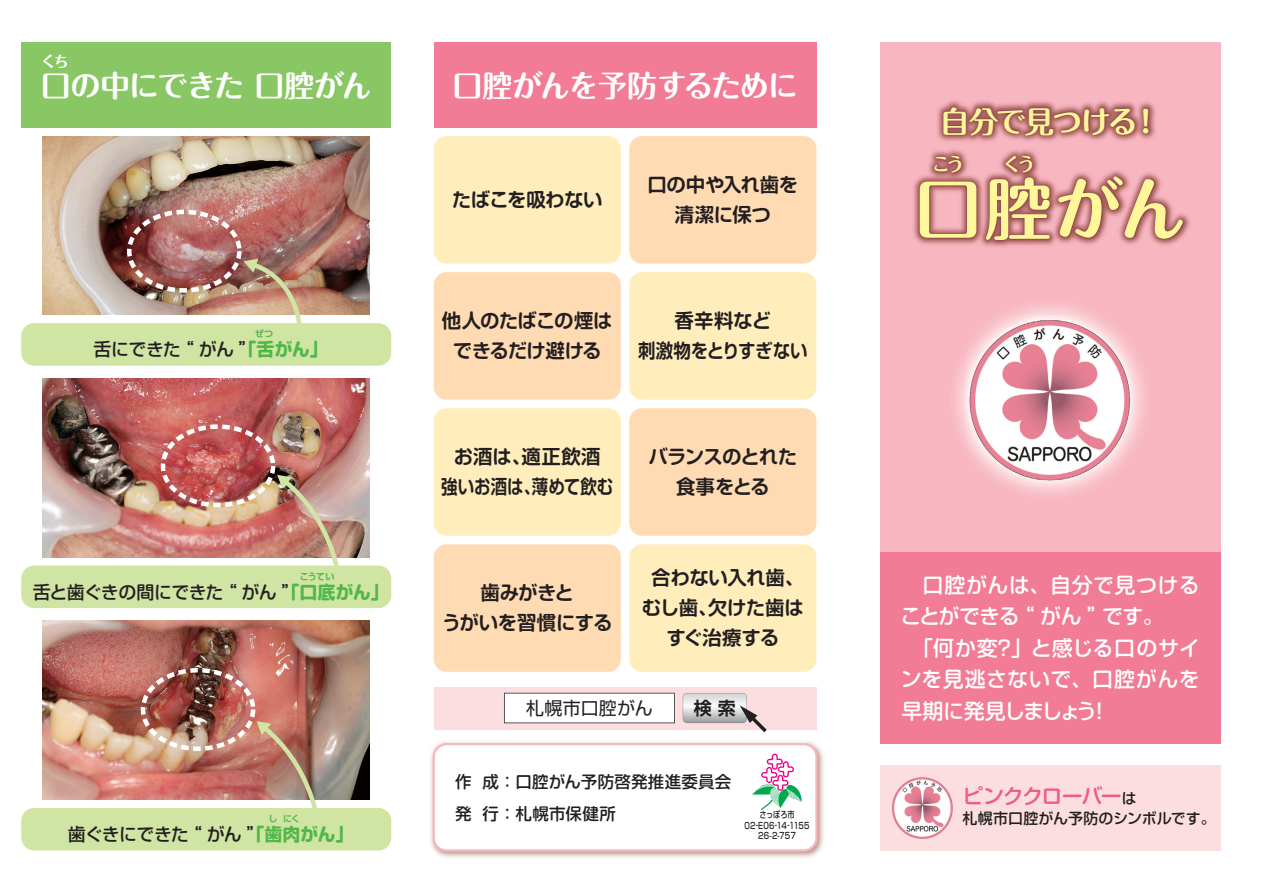
<style>
.page{position:relative;width:1263px;height:893px;background:#fff}
.page>*{position:absolute;margin:0;border:0;box-sizing:border-box;transform-origin:0 0}
.t1{font:67.5px "Maru Fo Pro Bold 90 pv RKSJ H";color:#fff799}
.t2{font:30px "Maru Fo Pro Bold 90 pv RKSJ H";letter-spacing:-.035em;color:#fff}
.t3{font:30px "Maru Fo Pro Bold 90 pv RKSJ H";letter-spacing:-.055em;color:#fff799}
.t4{font:21px "Soft Go Std Medium 90 pv RKSJ H";letter-spacing:.025em;color:#fff}
.t5{font:21px "Soft Go Std Medium 90 pv RKSJ H";letter-spacing:.03em;color:#fff}
.t6{font:21px "Soft Go Std Medium 90 pv RKSJ H";letter-spacing:-.05em;color:#fff}
.t7{font:21px "Soft Go Std Medium 90 pv RKSJ H";letter-spacing:-.08em;color:#fff}
.t8{font:21px "Soft Go Std Medium 90 pv RKSJ H";letter-spacing:-.07em;color:#f05a89}
.t9{font:19.5px/30px "Soft Go Std De Bold 90 pv RKSJ H";letter-spacing:-.02em;color:#231f20;text-align:center}
.t10{font:19.5px/30px "Soft Go Std De Bold 90 pv RKSJ H";color:#231f20;text-align:center}
.t11{font:19.5px/30px "Soft Go Std De Bold 90 pv RKSJ H";letter-spacing:-.045em;color:#231f20;text-align:center}
.t12{font:18px "Soft Go Std Medium 90 pv RKSJ H";letter-spacing:-.045em;color:#231f20}
.t13{font:18px "Shin Go regular 83 pv RKSJ H";letter-spacing:.01em;color:#231f20}
.t14{font:18px "Maru Fo Pro Bold 90 pv RKSJ H";color:#fff799}
.t15{font:18px "Shin Go De Bold 83 pv RKSJ H";color:#231f20}
.t16{font:16.5px/31.5px "Soft Go Std Medium 90 pv RKSJ H";letter-spacing:.01em;color:#231f20}
.t17{font:15px "Soft Go Std Medium 90 pv RKSJ H";color:#231f20}
.t18{font:15px "Maru Fo Pro Bold 90 pv RKSJ H";color:#fff}
.t19{font:9px/10.5px "Soft Go Std Medium 90 pv RKSJ H";letter-spacing:.01em;color:#231f20;text-align:center;scale:.8 1}
.t20{font:9px "Soft Go Std De Bold 90 pv RKSJ H";letter-spacing:-.07em;color:#50b848}
.s1{font-family:"Soft Go Std Bold 90 pv RKSJ H";color:#50b848}
.s2{font-size:15px;color:#231f20}
</style>
<div class="page">
<div style="left:880px;top:43px;width:340px;height:701px;background:#f8b6c1"></div>
<div style="left:434px;top:43px;width:382px;height:85px;background:#f27c96"></div>
<img style="left:430px;top:741px;width:394px;height:117px">
<div style="left:434px;top:136px;width:187px;height:128px;background:#ffeebc;border-radius:13px"></div>
<div style="left:434px;top:272px;width:187px;height:128px;background:#ffdbb4;border-radius:13px"></div>
<div style="left:434px;top:408px;width:187px;height:128px;background:#ffeebc;border-radius:13px"></div>
<div style="left:434px;top:544px;width:187px;height:128px;background:#ffdbb4;border-radius:13px"></div>
<div style="left:629px;top:136px;width:187px;height:128px;background:#ffdbb4;border-radius:13px"></div>
<div style="left:629px;top:272px;width:187px;height:128px;background:#ffeebc;border-radius:13px"></div>
<div style="left:629px;top:408px;width:187px;height:128px;background:#ffdbb4;border-radius:13px"></div>
<div style="left:629px;top:544px;width:187px;height:128px;background:#ffeebc;border-radius:13px"></div>
<div style="left:880px;top:553px;width:340px;height:191px;background:#f27c96"></div>
<div style="left:880px;top:765px;width:340px;height:85px;background:#fcdee0"></div>
<div style="left:434px;top:687px;width:382px;height:42px;background:#fcdee0"></div>
<img style="left:43px;top:136px;width:327px;height:179px">
<img style="left:43px;top:378px;width:327px;height:179px">
<img style="left:43px;top:621px;width:327px;height:178px">
<svg style="left:433px;top:743px;width:385px;height:109px"></svg>
<img style="left:955px;top:305px;width:189px;height:189px">
<img style="left:963px;top:314px;width:173px;height:172px">
<img style="left:965px;top:315px;width:170px;height:170px">
<img style="left:892px;top:777px;width:61px;height:62px">
<img style="left:913px;top:102px;width:277px;height:145px">
<div style="left:21px;top:43px;width:370px;height:85px;background:#89c765"></div>
<div style="left:21px;top:323px;width:370px;height:43px;background:#d0e4a4;border-radius:13px"></div>
<div style="left:21px;top:566px;width:370px;height:42px;background:#d0e4a4;border-radius:13px"></div>
<div style="left:21px;top:808px;width:370px;height:42px;background:#d0e4a4;border-radius:13px"></div>
<svg style="left:504px;top:693px;width:171px;height:30px;background:#f5f5f5"></svg>
<svg style="left:683px;top:693px;width:84px;height:39px"></svg>
<img style="left:127px;top:210px;width:175px;height:114px">
<img style="left:161px;top:424px;width:178px;height:142px">
<img style="left:141px;top:668px;width:178px;height:140px">
<p class="t18" style="left:41px;top:56px;width:29px">くち</p>
<p class="t2" style="left:41px;top:74px;width:332px">口の中にできた 口腔がん</p>
<p class="t2" style="left:452px;top:74px;width:347px">口腔がんを予防するために</p>
<p class="t20" style="left:255px;top:331px;width:20px">ぜつ</p>
<p class="t12" style="left:94px;top:343px;width:236px">舌にできた“ がん ”<span class="s1">「舌がん」</span></p>
<p class="t20" style="left:300px;top:573px;width:36px">こうてい</p>
<p class="t12" style="left:33px;top:585px;width:358px">舌と歯ぐきの間にできた“ がん ”<span class="s1">「口底がん」</span></p>
<p class="t20" style="left:268px;top:815px;width:33px">し にく</p>
<p class="t12" style="left:68px;top:827px;width:287px">歯ぐきにできた“ がん ”<span class="s1">「歯肉がん」</span></p>
<p class="t9" style="left:452px;top:187px;width:152px">たばこを吸わない</p>
<p class="t9" style="left:647px;top:172px;width:152px">口の中や入れ歯を清潔に保つ</p>
<p class="t9" style="left:442px;top:308px;width:172px">他人のたばこの煙はできるだけ避ける</p>
<p class="t9" style="left:638px;top:308px;width:171px">香辛料など<br>刺激物をとりすぎない</p>
<p class="t10" style="left:441px;top:444px;width:174px">お酒は、適正飲酒<br>強いお酒は、薄めて飲む</p>
<p class="t9" style="left:442px;top:580px;width:172px">歯みがきと<br>うがいを習慣にする</p>
<p class="t11" style="left:648px;top:444px;width:151px">バランスのとれた食事をとる</p>
<p class="t9" style="left:642px;top:565px;width:164px">合わない入れ歯、むし歯、欠けた歯はすぐ治療する</p>
<p class="t13" style="left:526px;top:701px;width:128px">札幌市口腔がん</p>
<p class="t15" style="left:694px;top:701px;width:43px">検 索</p>
<p class="t16" style="left:455px;top:768px;width:278px">作 成：口腔がん予防啓発推進委員会発 行：札幌市保健所</p>
<p class="t19" style="left:744px;top:811px;width:83px">さっぽろ市<br>02-E06-14-1155<br>26-2-757</p>
<p class="t3" style="left:940px;top:110px;width:223px">自分で見つける！</p>
<p class="t14" style="left:932px;top:158px;width:34px">こう</p>
<p class="t14" style="left:1003px;top:158px;width:34px">くう</p>
<p class="t1" style="left:914px;top:184px;width:273px">口腔がん</p>
<p class="t4" style="left:901px;top:577px;width:300px">　口腔がんは、自分で見つける</p>
<p class="t6" style="left:900px;top:608px;width:265px">ことができる“ がん ”です。</p>
<p class="t5" style="left:912px;top:640px;width:290px">「何か変？」と感じる口のサイ</p>
<p class="t4" style="left:901px;top:671px;width:300px">ンを見逃さないで、口腔がんを</p>
<p class="t7" style="left:901px;top:703px;width:210px">早期に発見しましょう！</p>
<p class="t8" style="left:962px;top:788px;width:176px">ピンククローバー<span class="s2">は</span></p>
<p class="t17" style="left:962px;top:812px;width:255px">札幌市口腔がん予防のシンボルです。</p>
</div>
